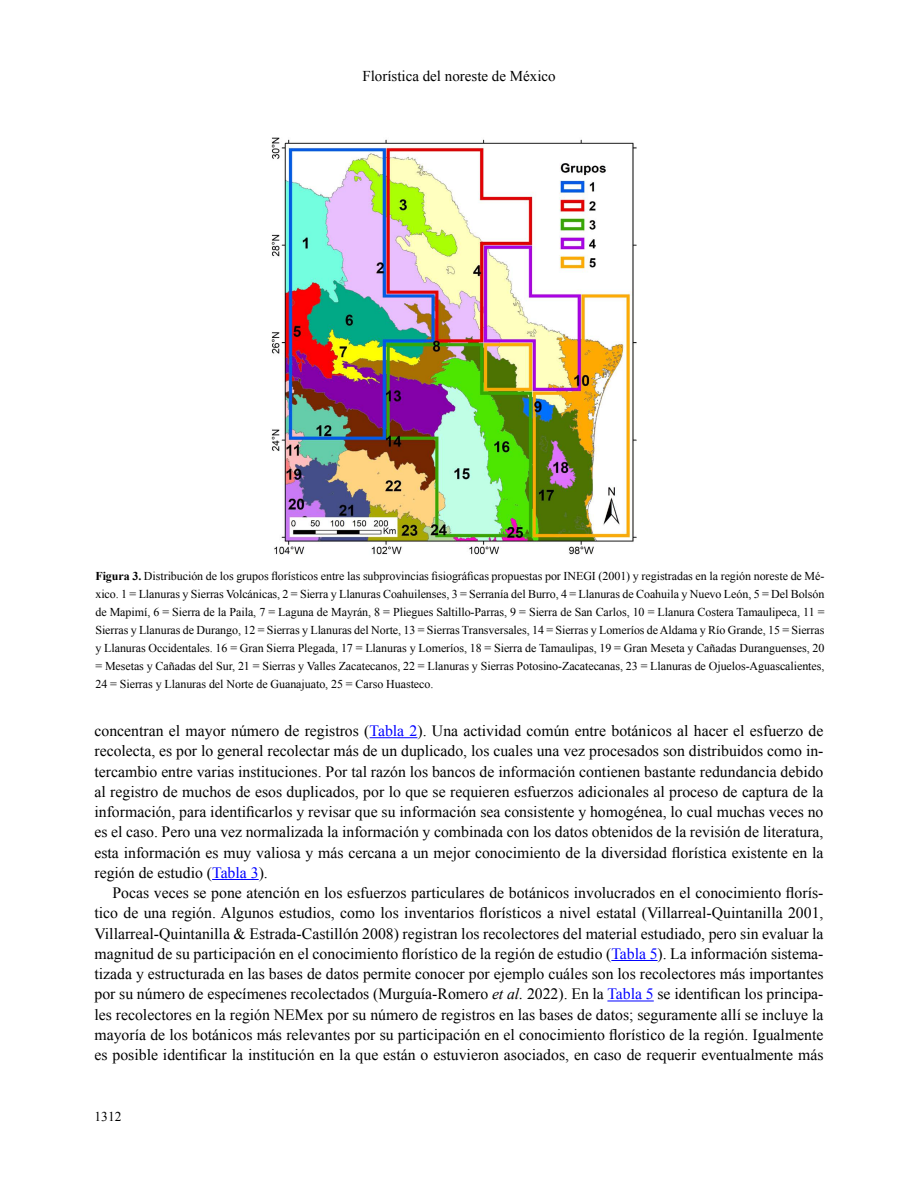
<style>
.page{position:relative;width:918px;height:1188px;background:#fff}
.page>*{position:absolute;margin:0;border:0;box-sizing:border-box;transform-origin:0 0}
.t1{font:15.75px/20.2px "Times New Roman";color:#000;text-align:justify}
.t2{font:15px "Times New Roman";color:#000}
.t3{font:13.5px "Times New Roman";color:#000}
.t4{font:12px/18px "Times New Roman";letter-spacing:-.005em;color:#000;text-align:justify}
.s1{font-weight:700}
.s2{color:#00f}
.s3{font-style:italic}
</style>
<div class="page">
<hr style="left:370px;top:737px;width:47px;height:1px;background:#00f">
<hr style="left:212px;top:879px;width:47px;height:1px;background:#00f">
<hr style="left:611px;top:960px;width:47px;height:1px;background:#00f">
<hr style="left:607px;top:1001px;width:47px;height:1px;background:#00f">
<img style="left:271px;top:137px;width:366px;height:418px">
<p class="t2" style="left:362px;top:66px;width:195px">Florística del noreste de México</p>
<p class="t4" style="left:95px;top:566px;width:731px"><span class="s1">Figura 3.</span> Distribución de los grupos florísticos entre las subprovincias fisiográficas propuestas por INEGI (2001) y registradas en la región noreste de Mé&shy;xico. 1 = Llanuras y Sierras Volcánicas, 2 = Sierra y Llanuras Coahuilenses, 3 = Serranía del Burro, 4 = Llanuras de Coahuila y Nuevo León, 5 = Del Bolsón de Mapimí, 6 = Sierra de la Paila, 7 = Laguna de Mayrán, 8 = Pliegues Saltillo-Parras, 9 = Sierra de San Carlos, 10 = Llanura Costera Tamaulipeca, 11 = Sierras y Llanuras de Durango, 12 = Sierras y Llanuras del Norte, 13 = Sierras Transversales, 14 = Sierras y Lomeríos de Aldama y Río Grande, 15 = Sierras y Llanuras Occidentales. 16 = Gran Sierra Plegada, 17 = Llanuras y Lomeríos, 18 = Sierra de Tamaulipas, 19 = Gran Meseta y Cañadas Duranguenses, 20 = Mesetas y Cañadas del Sur, 21 = Sierras y Valles Zacatecanos, 22 = Llanuras y Sierras Potosino-Zacatecanas, 23 = Llanuras de Ojuelos-Aguascalientes, 24 = Sierras y Llanuras del Norte de Guanajuato, 25 = Carso Huasteco.</p>
<p class="t1" style="left:94px;top:720px;width:731px">concentran el mayor número de registros (<span class="s2">Tabla 2</span>). Una actividad común entre botánicos al hacer el esfuerzo de recolecta, es por lo general recolectar más de un duplicado, los cuales una vez procesados son distribuidos como in&shy;tercambio entre varias instituciones. Por tal razón los bancos de información contienen bastante redundancia debido al registro de muchos de esos duplicados, por lo que se requieren esfuerzos adicionales al proceso de captura de la información, para identificarlos y revisar que su información sea consistente y homogénea, lo cual muchas veces no es el caso. Pero una vez normalizada la información y combinada con los datos obtenidos de la revisión de literatura, esta información es muy valiosa y más cercana a un mejor conocimiento de la diversidad florística existente en la región de estudio (<span class="s2">Tabla 3</span>).</p>
<p class="t1" style="left:94px;top:882px;width:731px;text-indent:18px">Pocas veces se pone atención en los esfuerzos particulares de botánicos involucrados en el conocimiento florís&shy;tico de una región. Algunos estudios, como los inventarios florísticos a nivel estatal (Villarreal-Quintanilla 2001, Villarreal-Quintanilla &amp; Estrada-Castillón 2008) registran los recolectores del material estudiado, pero sin evaluar la magnitud de su participación en el conocimiento florístico de la región de estudio (<span class="s2">Tabla 5</span>). La información sistema&shy;tizada y estructurada en las bases de datos permite conocer por ejemplo cuáles son los recolectores más importantes por su número de especímenes recolectados (Murguía-Romero <span class="s3">et al.</span> 2022). En la <span class="s2">Tabla 5</span> se identifican los principa&shy;les recolectores en la región NEMex por su número de registros en las bases de datos; seguramente allí se incluye la mayoría de los botánicos más relevantes por su participación en el conocimiento florístico de la región. Igualmente es posible identificar la institución en la que están o estuvieron asociados, en caso de requerir eventualmente más</p>
<p class="t3" style="left:94px;top:1107px;width:28px">1312</p>
</div>
